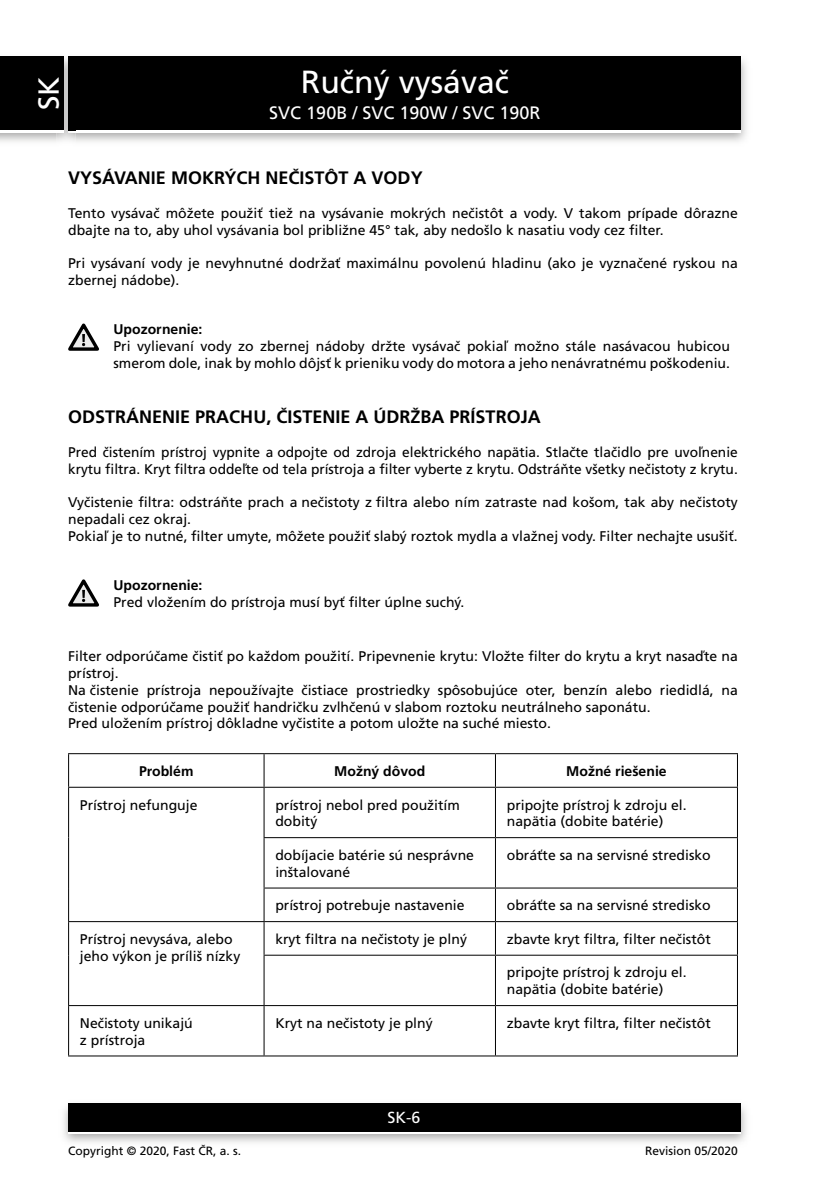
<style>
.page{position:relative;width:840px;height:1191px;background:#fff}
.page>*{position:absolute;margin:0;border:0;box-sizing:border-box;transform-origin:0 0}
.t1{font:32px "Frutiger CE";color:#fff}
.t2{font:29px "Frutiger CE";color:#fff}
.t3{font:700 18px "Frutiger CE";color:#000}
.t4{font:18px "Frutiger CE";color:#fff}
.t5{font:16px "Frutiger CE";color:#fff}
.t6{font:14px/16.8px "Frutiger CE";color:#000}
.t7{font:700 14px "Frutiger CE";color:#000}
.t8{font:12px "Frutiger CE";color:#000}
</style>
<div class="page">
<img style="left:0;top:56px;width:747px;height:86px">
<div style="left:68px;top:59px;width:672px;height:74px;background:#fff"></div>
<div style="left:68px;top:57px;width:672px;height:73px;background:#000"></div>
<img style="left:63px;top:1103px;width:684px;height:40px">
<div style="left:68px;top:1106px;width:672px;height:28px;background:linear-gradient(to right,#fff,#fff)"></div>
<div style="left:68px;top:1103px;width:672px;height:28px;background:#000"></div>
<img style="left:57px;top:56px;width:18px;height:86px">
<img style="left:68px;top:130px;width:7px;height:3px">
<svg style="left:68px;top:57px;width:7px;height:2px"></svg>
<img style="left:68px;top:59px;width:7px;height:71px">
<div style="left:0;top:59px;width:64px;height:74px;background:#fff"></div>
<div style="left:0;top:57px;width:64px;height:73px;background:#000"></div>
<svg style="left:68px;top:323px;width:31px;height:28px"></svg>
<svg style="left:68px;top:579px;width:31px;height:27px"></svg>
<hr style="left:68px;top:753px;width:196px;height:1px;background:#000">
<hr style="left:68px;top:754px;width:1px;height:32px;background:#000">
<hr style="left:264px;top:753px;width:231px;height:1px;background:#000">
<hr style="left:263px;top:754px;width:1px;height:32px;background:#000">
<hr style="left:495px;top:753px;width:242px;height:1px;background:#000">
<hr style="left:494px;top:754px;width:1px;height:32px;background:#000">
<hr style="left:736px;top:754px;width:1px;height:32px;background:#000">
<hr style="left:68px;top:786px;width:196px;height:1px;background:#000">
<hr style="left:68px;top:787px;width:1px;height:50px;background:#000">
<hr style="left:264px;top:786px;width:231px;height:1px;background:#000">
<hr style="left:263px;top:787px;width:1px;height:50px;background:#000">
<hr style="left:495px;top:786px;width:242px;height:1px;background:#000">
<hr style="left:494px;top:787px;width:1px;height:50px;background:#000">
<hr style="left:736px;top:787px;width:1px;height:50px;background:#000">
<hr style="left:68px;top:837px;width:1px;height:51px;background:#000">
<hr style="left:263px;top:837px;width:232px;height:1px;background:#000">
<hr style="left:263px;top:838px;width:1px;height:49px;background:#000">
<hr style="left:495px;top:837px;width:242px;height:1px;background:#000">
<hr style="left:494px;top:838px;width:1px;height:49px;background:#000">
<hr style="left:736px;top:838px;width:1px;height:49px;background:#000">
<hr style="left:68px;top:888px;width:1px;height:33px;background:#000">
<hr style="left:263px;top:887px;width:232px;height:1px;background:#000">
<hr style="left:263px;top:888px;width:1px;height:33px;background:#000">
<hr style="left:495px;top:887px;width:242px;height:1px;background:#000">
<hr style="left:494px;top:888px;width:1px;height:33px;background:#000">
<hr style="left:736px;top:888px;width:1px;height:33px;background:#000">
<hr style="left:68px;top:921px;width:196px;height:1px;background:#000">
<hr style="left:68px;top:922px;width:1px;height:33px;background:#000">
<hr style="left:264px;top:921px;width:231px;height:1px;background:#000">
<hr style="left:263px;top:922px;width:1px;height:32px;background:#000">
<hr style="left:495px;top:921px;width:242px;height:1px;background:#000">
<hr style="left:494px;top:922px;width:1px;height:32px;background:#000">
<hr style="left:736px;top:922px;width:1px;height:32px;background:#000">
<hr style="left:68px;top:955px;width:1px;height:50px;background:#000">
<hr style="left:263px;top:954px;width:232px;height:1px;background:#000">
<hr style="left:263px;top:955px;width:1px;height:50px;background:#000">
<hr style="left:495px;top:954px;width:242px;height:1px;background:#000">
<hr style="left:494px;top:955px;width:1px;height:50px;background:#000">
<hr style="left:736px;top:955px;width:1px;height:50px;background:#000">
<hr style="left:68px;top:1005px;width:196px;height:1px;background:#000">
<hr style="left:68px;top:1006px;width:1px;height:49px;background:#000">
<hr style="left:264px;top:1005px;width:231px;height:1px;background:#000">
<hr style="left:263px;top:1006px;width:1px;height:49px;background:#000">
<hr style="left:495px;top:1005px;width:242px;height:1px;background:#000">
<hr style="left:494px;top:1006px;width:1px;height:49px;background:#000">
<hr style="left:736px;top:1006px;width:1px;height:49px;background:#000">
<hr style="left:68px;top:1055px;width:196px;height:1px;background:#000">
<hr style="left:264px;top:1055px;width:231px;height:1px;background:#000">
<hr style="left:495px;top:1055px;width:242px;height:1px;background:#000">
<h2 class="t2" style="left:32px;top:110px;width:35px;rotate:-90deg">SK</h2>
<h1 class="t1" style="left:301px;top:64px;width:209px">Ručný vysávač</h1>
<p class="t4" style="left:269px;top:102px;width:273px">SVC 190B / SVC 190W / SVC 190R</p>
<p class="t3" style="left:68px;top:168px;width:356px">VYSÁVANIE MOKRÝCH NEČISTÔT A VODY</p>
<p class="t6" style="left:68px;top:204px;width:670px">Tento vysávač môžete použiť tiež na vysávanie mokrých nečistôt a vody. V takom prípade dôrazne dbajte na to, aby uhol vysávania bol približne 45° tak, aby nedošlo k nasatiu vody cez filter.</p>
<p class="t6" style="left:68px;top:255px;width:670px">Pri vysávaní vody je nevyhnutné dodržať maximálnu povolenú hladinu (ako je vyznačené ryskou na zbernej nádobe).</p>
<p class="t7" style="left:113px;top:321px;width:90px">Upozornenie:</p>
<p class="t6" style="left:113px;top:338px;width:617px">Pri vylievaní vody zo zbernej nádoby držte vysávač pokiaľ možno stále nasávacou hubicou smerom dole, inak by mohlo dôjsť k prieniku vody do motora a jeho nenávratnému poškodeniu.</p>
<p class="t3" style="left:68px;top:407px;width:474px">ODSTRÁNENIE PRACHU, ČISTENIE A ÚDRŽBA PRÍSTROJA</p>
<p class="t6" style="left:68px;top:443px;width:670px">Pred čistením prístroj vypnite a odpojte od zdroja elektrického napätia. Stlačte tlačidlo pre uvoľnenie krytu filtra. Kryt filtra oddeľte od tela prístroja a filter vyberte z krytu. Odstráňte všetky nečistoty z krytu.</p>
<p class="t6" style="left:68px;top:494px;width:670px">Vyčistenie filtra: odstráňte prach a nečistoty z filtra alebo ním zatraste nad košom, tak aby nečistoty nepadali cez okraj.<br>Pokiaľ je to nutné, filter umyte, môžete použiť slabý roztok mydla a vlažnej vody. Filter nechajte usušiť.</p>
<p class="t7" style="left:113px;top:577px;width:90px">Upozornenie:</p>
<p class="t6" style="left:113px;top:594px;width:352px">Pred vložením do prístroja musí byť filter úplne suchý.</p>
<p class="t6" style="left:68px;top:648px;width:670px">Filter odporúčame čistiť po každom použití. Pripevnenie krytu: Vložte filter do krytu a kryt nasaďte na prístroj.<br>Na čistenie prístroja nepoužívajte čistiace prostriedky spôsobujúce oter, benzín alebo riedidlá, na čistenie odporúčame použiť handričku zvlhčenú v slabom roztoku neutrálneho saponátu.<br>Pred uložením prístroj dôkladne vyčistite a potom uložte na suché miesto.</p>
<p class="t7" style="left:139px;top:763px;width:56px">Problém</p>
<p class="t7" style="left:334px;top:763px;width:92px">Možný dôvod</p>
<p class="t7" style="left:566px;top:763px;width:102px">Možné riešenie</p>
<p class="t6" style="left:80px;top:796px;width:119px">Prístroj nefunguje</p>
<p class="t6" style="left:275px;top:796px;width:186px">prístroj nebol pred použitím dobitý</p>
<p class="t6" style="left:506px;top:796px;width:181px">pripojte prístroj k zdroju el. napätia (dobite batérie)</p>
<p class="t6" style="left:275px;top:846px;width:200px">dobíjacie batérie sú nesprávne inštalované</p>
<p class="t6" style="left:506px;top:846px;width:205px">obráťte sa na servisné stredisko</p>
<p class="t6" style="left:275px;top:897px;width:191px">prístroj potrebuje nastavenie</p>
<p class="t6" style="left:506px;top:897px;width:205px">obráťte sa na servisné stredisko</p>
<p class="t6" style="left:80px;top:930px;width:162px">Prístroj nevysáva, alebo jeho výkon je príliš nízky</p>
<p class="t6" style="left:275px;top:930px;width:193px">kryt filtra na nečistoty je plný</p>
<p class="t6" style="left:506px;top:930px;width:205px">zbavte kryt filtra, filter nečistôt</p>
<p class="t6" style="left:506px;top:964px;width:181px">pripojte prístroj k zdroju el. napätia (dobite batérie)</p>
<p class="t6" style="left:80px;top:1014px;width:114px">Nečistoty unikajú z prístroja</p>
<p class="t6" style="left:275px;top:1014px;width:159px">Kryt na nečistoty je plný</p>
<p class="t6" style="left:506px;top:1014px;width:205px">zbavte kryt filtra, filter nečistôt</p>
<p class="t5" style="left:387px;top:1108px;width:34px">SK-6</p>
<p class="t8" style="left:68px;top:1144px;width:174px">Copyright © 2020, Fast ČR, a. s.</p>
<p class="t8" style="left:644px;top:1144px;width:94px">Revision 05/2020</p>
</div>
